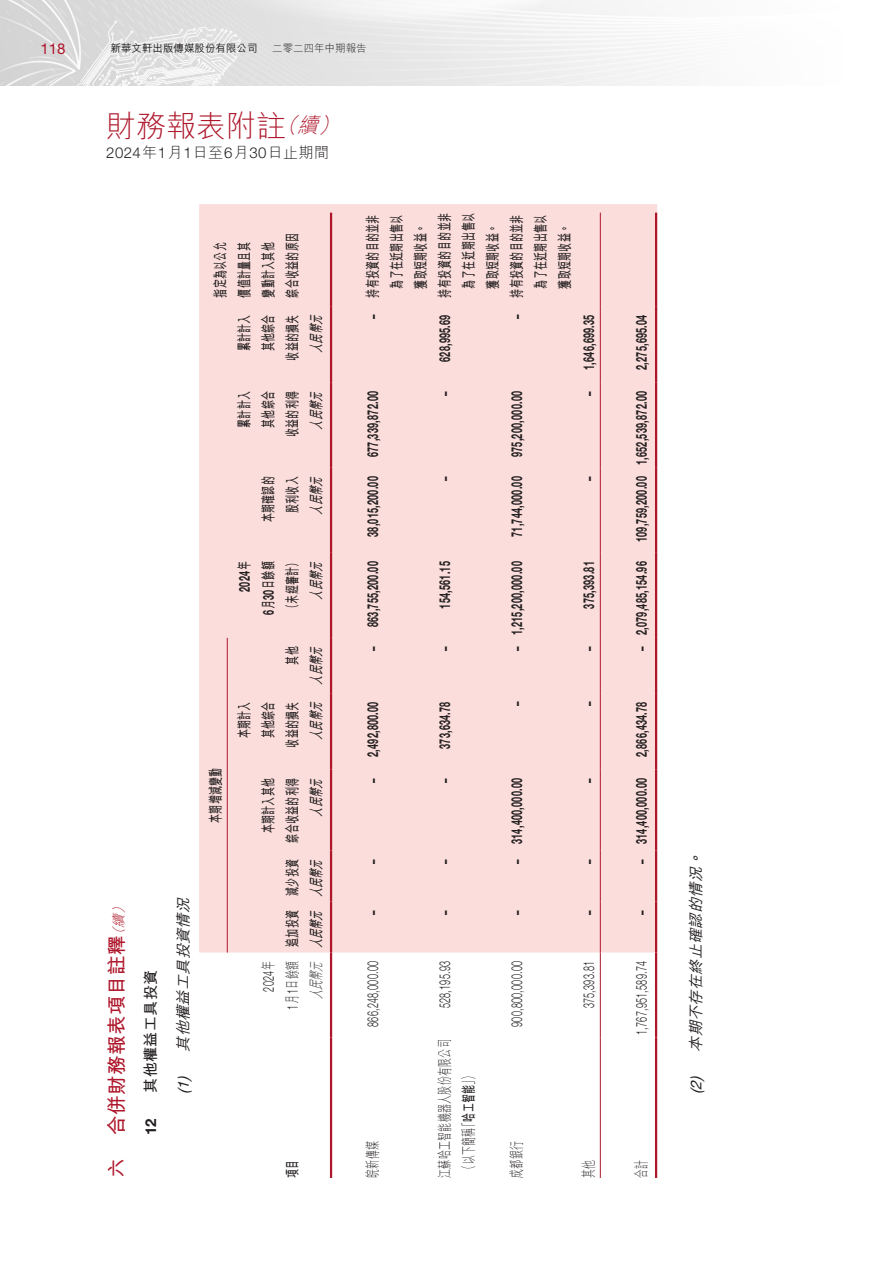
<style>
.page{position:relative;width:893px;height:1263px;background:#fff}
.page>*{position:absolute;margin:0;border:0;box-sizing:border-box;transform-origin:0 0}
.t1{font:300 30px "M Hei HK";color:#ae172b}
.t2{font:700 19.5px "M Hei HK";letter-spacing:.03em;color:#ae172b}
.t3{font:700 15px "Helvetica Neue LT Std";letter-spacing:.03em;color:#231f20;scale:.6 1}
.t4{font:700 15px/24px "M Hei HK";letter-spacing:.03em;color:#231f20;text-align:right;scale:.6 1}
.t5{font:300 15px "Helvetica Neue LT Std";letter-spacing:.03em;color:#231f20;scale:.6 1}
.t6{font:italic 700 15px "M Hei HK";color:#231f20;scale:.6 1}
.t7{font:300 15px/24px "M Hei HK";letter-spacing:.03em;color:#231f20;scale:.6 1}
.t8{font:italic 500 15px/32.5px "M Hei HK";color:#231f20}
.t9{font:300 15px "Helvetica Neue LT Std";letter-spacing:.03em;color:#231f20}
.t10{font:700 15px/24px "M Hei HK";letter-spacing:.065em;color:#231f20;scale:.6 1}
.t11{font:15px "Helvetica Neue LT Std";color:#ae172b}
.t12{font:700 15px "Helvetica Neue LT Std";letter-spacing:.03em;color:#231f20}
.t13{font:500 10.5px "M Hei HK";color:#231f20}
.t14{font:300 10.5px "M Hei HK";color:#231f20}
.s1{font-style:italic;font-size:21px}
.s2{font-family:"M Hei HK"}
.s3{font-weight:300;font-style:italic;font-size:13.5px}
.s4{font-weight:700;font-style:normal}
.s5{font-family:"Helvetica Neue LT Std";font-weight:400}
.s6{font-family:"Helvetica Neue LT Std"}
.s7{font-family:"Helvetica Neue LT Std";font-weight:300}
.s8{font-weight:300}
.s9{font-weight:700}
</style>
<div class="page">
<img style="left:0;top:0;width:678px;height:85px">
<div style="left:199px;top:204px;width:458px;height:748px;background:#fbdedc"></div>
<hr style="left:227px;top:638px;width:1px;height:314px;background:#ae172b">
<hr style="left:330px;top:1037px;width:2px;height:141px;background:#ae172b">
<hr style="left:330px;top:952px;width:2px;height:85px;background:#ae172b">
<hr style="left:330px;top:901px;width:2px;height:51px;background:#ae172b">
<hr style="left:330px;top:850px;width:2px;height:51px;background:#ae172b">
<hr style="left:330px;top:770px;width:2px;height:80px;background:#ae172b">
<hr style="left:330px;top:693px;width:2px;height:77px;background:#ae172b">
<hr style="left:330px;top:638px;width:2px;height:55px;background:#ae172b">
<hr style="left:330px;top:553px;width:2px;height:85px;background:#ae172b">
<hr style="left:330px;top:468px;width:2px;height:85px;background:#ae172b">
<hr style="left:330px;top:383px;width:2px;height:85px;background:#ae172b">
<hr style="left:330px;top:306px;width:2px;height:77px;background:#ae172b">
<hr style="left:330px;top:213px;width:2px;height:93px;background:#ae172b">
<hr style="left:600px;top:1037px;width:1px;height:141px;background:#ae172b">
<hr style="left:600px;top:952px;width:1px;height:85px;background:#ae172b">
<hr style="left:600px;top:901px;width:1px;height:51px;background:#ae172b">
<hr style="left:600px;top:850px;width:1px;height:51px;background:#ae172b">
<hr style="left:600px;top:770px;width:1px;height:80px;background:#ae172b">
<hr style="left:600px;top:693px;width:1px;height:77px;background:#ae172b">
<hr style="left:600px;top:638px;width:1px;height:55px;background:#ae172b">
<hr style="left:600px;top:553px;width:1px;height:85px;background:#ae172b">
<hr style="left:600px;top:468px;width:1px;height:85px;background:#ae172b">
<hr style="left:600px;top:383px;width:1px;height:85px;background:#ae172b">
<hr style="left:600px;top:306px;width:1px;height:77px;background:#ae172b">
<hr style="left:600px;top:213px;width:1px;height:93px;background:#ae172b">
<hr style="left:655px;top:1037px;width:2px;height:141px;background:#ae172b">
<hr style="left:655px;top:952px;width:2px;height:85px;background:#ae172b">
<hr style="left:655px;top:901px;width:2px;height:51px;background:#ae172b">
<hr style="left:655px;top:850px;width:2px;height:51px;background:#ae172b">
<hr style="left:655px;top:770px;width:2px;height:80px;background:#ae172b">
<hr style="left:655px;top:693px;width:2px;height:77px;background:#ae172b">
<hr style="left:655px;top:638px;width:2px;height:55px;background:#ae172b">
<hr style="left:655px;top:553px;width:2px;height:85px;background:#ae172b">
<hr style="left:655px;top:468px;width:2px;height:85px;background:#ae172b">
<hr style="left:655px;top:383px;width:2px;height:85px;background:#ae172b">
<hr style="left:655px;top:306px;width:2px;height:77px;background:#ae172b">
<hr style="left:655px;top:213px;width:2px;height:93px;background:#ae172b">
<p class="t11" style="left:41px;top:40px;width:27px">118</p>
<p class="t13" style="left:111px;top:40px;width:149px">新華文軒出版傳媒股份有限公司</p>
<p class="t14" style="left:272px;top:43px;width:96px">二零二四年中期報告</p>
<h1 class="t1" style="left:106px;top:110px;width:240px">財務報表附註<span class="s1">（續）</span></h1>
<p class="t9" style="left:106px;top:144px;width:224px">2024<span class="s2">年</span>1<span class="s2">月</span>1<span class="s2">日至</span>6<span class="s2">月</span>30<span class="s2">日止期間</span></p>
<h2 class="t2" style="left:102px;top:1178px;width:279px;rotate:-90deg">六 合併財務報表項目註釋<span class="s3">（續）</span></h2>
<p class="t8" style="left:133px;top:1094px;width:203px;rotate:-90deg"><span class="s4">其他權益工具投資<br></span><span class="s5">(1)</span> 其他權益工具投資情況</p>
<p class="t12" style="left:142px;top:1135px;width:19px;rotate:-90deg">12</p>
<p class="t4" style="left:207px;top:298px;width:109px;text-align:left;rotate:-90deg">指定為以公允價值計量且其變動計入其他綜合收益的原因</p>
<p class="t4" style="left:231px;top:361px;width:78px;rotate:-90deg">累計計入其他綜合收益的損失</p>
<p class="t6" style="left:305px;top:353px;width:71px;rotate:-90deg">人民幣元</p>
<p class="t4" style="left:231px;top:437px;width:78px;rotate:-90deg">累計計入其他綜合收益的利得</p>
<p class="t6" style="left:305px;top:429px;width:71px;rotate:-90deg">人民幣元</p>
<p class="t4" style="left:255px;top:522px;width:78px;rotate:-90deg">本期確認的股利收入</p>
<p class="t6" style="left:305px;top:515px;width:71px;rotate:-90deg">人民幣元</p>
<p class="t4" style="left:202px;top:823px;width:94px;rotate:-90deg">本期增減變動</p>
<p class="t3" style="left:235px;top:592px;width:52px;rotate:-90deg">2024<span class="s2">年</span></p>
<p class="t4" style="left:255px;top:615px;width:97px;text-align:left;rotate:-90deg"><span class="s6">6</span>月<span class="s6">30</span>日餘額（未經審計）</p>
<p class="t6" style="left:305px;top:600px;width:71px;rotate:-90deg">人民幣元</p>
<p class="t4" style="left:279px;top:665px;width:32px;rotate:-90deg">其他</p>
<p class="t4" style="left:231px;top:748px;width:78px;rotate:-90deg">本期計入其他綜合收益的損失</p>
<p class="t6" style="left:305px;top:740px;width:163px;rotate:-90deg">人民幣元 人民幣元</p>
<p class="t4" style="left:255px;top:843px;width:109px;rotate:-90deg">本期計入其他綜合收益的利得</p>
<p class="t5" style="left:259px;top:991px;width:52px;rotate:-90deg">2024<span class="s2">年</span></p>
<p class="t4" style="left:279px;top:1009px;width:252px;rotate:-90deg"><span class="s7">1</span><span class="s8">月</span><span class="s7">1</span><span class="s8">日餘額</span> 追加投資 減少投資</p>
<p class="t6" style="left:305px;top:816px;width:71px;rotate:-90deg">人民幣元</p>
<p class="t6" style="left:305px;top:999px;width:241px;rotate:-90deg"><span class="s8">人民幣元</span> 人民幣元 人民幣元</p>
<p class="t4" style="left:279px;top:1178px;width:32px;rotate:-90deg">項目</p>
<p class="t4" style="left:359px;top:289px;width:125px;text-align:justify;text-indent:-30px;rotate:-90deg"><span class="s6">–</span> 持有投資的目的並非為了在近期出售以獲取短期收益。</p>
<p class="t3" style="left:364px;top:457px;width:111px;rotate:-90deg">677,339,872.00</p>
<p class="t3" style="left:364px;top:537px;width:102px;rotate:-90deg">38,015,200.00</p>
<p class="t3" style="left:364px;top:651px;width:151px;rotate:-90deg">– 863,755,200.00</p>
<p class="t3" style="left:436px;top:396px;width:307px;rotate:-90deg">– 628,995.69 <span class="s2">持有投資的目的並非</span></p>
<p class="t10" style="left:455px;top:289px;width:128px;rotate:-90deg">為了在近期出售以獲取短期收益。</p>
<p class="t3" style="left:436px;top:481px;width:9px;rotate:-90deg">–</p>
<p class="t3" style="left:436px;top:609px;width:80px;rotate:-90deg">154,561.15</p>
<p class="t3" style="left:436px;top:651px;width:9px;rotate:-90deg">–</p>
<p class="t4" style="left:503px;top:289px;width:125px;text-align:justify;text-indent:-30px;rotate:-90deg"><span class="s6">–</span> 持有投資的目的並非為了在近期出售以獲取短期收益。</p>
<p class="t3" style="left:508px;top:457px;width:111px;rotate:-90deg">975,200,000.00</p>
<p class="t3" style="left:508px;top:537px;width:102px;rotate:-90deg">71,744,000.00</p>
<p class="t3" style="left:508px;top:651px;width:151px;rotate:-90deg">– 1,215,200,000.00</p>
<p class="t3" style="left:580px;top:396px;width:137px;rotate:-90deg">– 1,646,699.35</p>
<p class="t3" style="left:580px;top:481px;width:9px;rotate:-90deg">–</p>
<p class="t3" style="left:580px;top:609px;width:80px;rotate:-90deg">375,393.81</p>
<p class="t3" style="left:580px;top:651px;width:9px;rotate:-90deg">–</p>
<p class="t3" style="left:364px;top:783px;width:137px;rotate:-90deg">– 2,492,800.00</p>
<p class="t3" style="left:364px;top:863px;width:9px;rotate:-90deg">–</p>
<p class="t3" style="left:436px;top:783px;width:137px;rotate:-90deg">– 373,634.78</p>
<p class="t3" style="left:436px;top:863px;width:9px;rotate:-90deg">–</p>
<p class="t3" style="left:508px;top:706px;width:9px;rotate:-90deg">–</p>
<p class="t3" style="left:508px;top:863px;width:144px;rotate:-90deg">– 314,400,000.00</p>
<p class="t3" style="left:580px;top:706px;width:9px;rotate:-90deg">–</p>
<p class="t3" style="left:580px;top:783px;width:9px;rotate:-90deg">–</p>
<p class="t3" style="left:580px;top:863px;width:9px;rotate:-90deg">–</p>
<p class="t3" style="left:364px;top:914px;width:9px;rotate:-90deg">–</p>
<p class="t3" style="left:436px;top:914px;width:9px;rotate:-90deg">–</p>
<p class="t3" style="left:508px;top:914px;width:9px;rotate:-90deg">–</p>
<p class="t3" style="left:580px;top:914px;width:9px;rotate:-90deg">–</p>
<p class="t5" style="left:364px;top:1027px;width:111px;rotate:-90deg">866,248,000.00</p>
<p class="t5" style="left:436px;top:1008px;width:80px;rotate:-90deg">528,195.93</p>
<p class="t5" style="left:508px;top:1027px;width:111px;rotate:-90deg">900,800,000.00</p>
<p class="t5" style="left:580px;top:1008px;width:80px;rotate:-90deg">375,393.81</p>
<p class="t7" style="left:361px;top:1178px;width:63px;rotate:-90deg">皖新傳媒</p>
<p class="t7" style="left:433px;top:1178px;width:232px;rotate:-90deg">江蘇哈工智能機器人股份有限公司（以下簡稱「<span class="s9">哈工智能</span>」）</p>
<p class="t7" style="left:505px;top:1178px;width:63px;rotate:-90deg">成都銀行</p>
<p class="t7" style="left:577px;top:1178px;width:32px;rotate:-90deg">其他</p>
<p class="t3" style="left:632px;top:370px;width:94px;rotate:-90deg">2,275,695.04</p>
<p class="t3" style="left:632px;top:542px;width:253px;rotate:-90deg">109,759,200.00 1,652,539,872.00</p>
<p class="t3" style="left:632px;top:651px;width:151px;rotate:-90deg">– 2,079,485,154.96</p>
<p class="t3" style="left:632px;top:757px;width:94px;rotate:-90deg">2,866,434.78</p>
<p class="t3" style="left:632px;top:863px;width:144px;rotate:-90deg">– 314,400,000.00</p>
<p class="t3" style="left:632px;top:914px;width:9px;rotate:-90deg">–</p>
<p class="t5" style="left:632px;top:1035px;width:125px;rotate:-90deg">1,767,951,589.74</p>
<p class="t7" style="left:629px;top:1178px;width:32px;rotate:-90deg">合計</p>
<p class="t8" style="left:678px;top:1094px;width:249px;rotate:-90deg"><span class="s5">(2)</span> 本期不存在終止確認的情況。</p>
</div>
